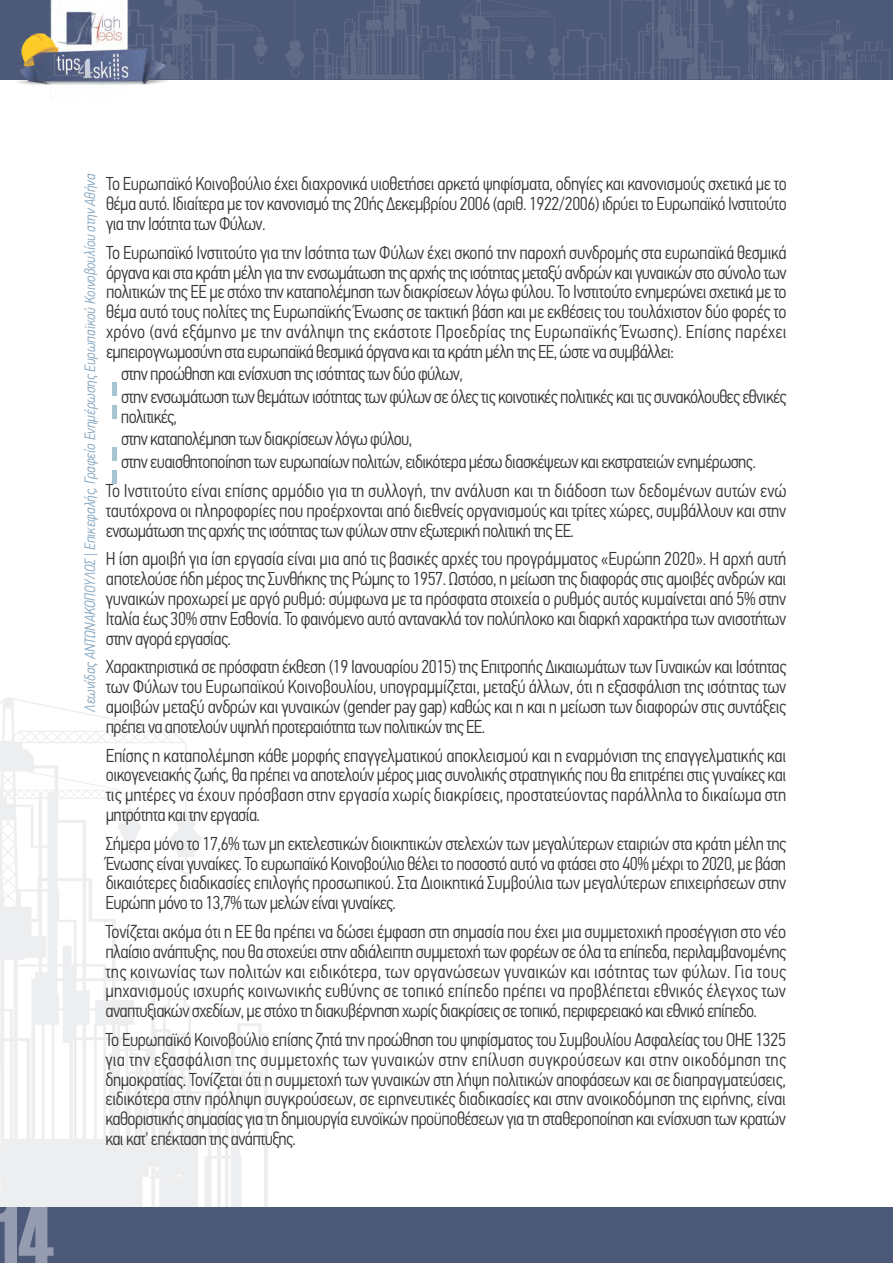
<style>
.page{position:relative;width:893px;height:1263px;background:#fff}
.page>*{position:absolute;margin:0;border:0;box-sizing:border-box;transform-origin:0 0}
.t1{font:80.25px "Haettenschweiler";color:rgb(254 254 254/.41)}
.t2{font:300 18.75px/19.8px "PF Din Text Cond Pro";letter-spacing:-.035em;color:#373435;text-align:justify}
.t3{font:italic 300 15px "PF Din Text Cond Pro";color:#81a4c0}
</style>
<div class="page">
<svg style="left:0;top:698px;width:268px;height:509px"></svg>
<div style="left:0;top:1207px;width:893px;height:56px;background:#4d5979"></div>
<div style="left:0;top:0;width:893px;height:79px;background:#4d5979"></div>
<svg style="left:174px;top:0;width:130px;height:79px"></svg>
<svg style="left:314px;top:0;width:576px;height:79px"></svg>
<img style="left:11px;top:0;width:163px;height:85px">
<hr style="left:113px;top:447px;width:4px;height:14px;background:#a7c4d2">
<hr style="left:113px;top:470px;width:4px;height:13px;background:#a7c4d2">
<hr style="left:113px;top:382px;width:4px;height:14px;background:#a7c4d2">
<hr style="left:113px;top:405px;width:4px;height:13px;background:#a7c4d2">
<h1 class="t1" style="left:-1px;top:1207px;width:56px">14</h1>
<p class="t3" style="left:84px;top:712px;width:540px;rotate:-90deg">Λεωνίδας ΑΝΤΩΝΑΚΟΠΟΥΛΟΣ | Επικεφαλής, Γραφείο Ενηµέρωσης Ευρωπαϊκού Κοινοβουλίου στην Αθήνα</p>
<p class="t2" style="left:106px;top:176px;width:682px">Το Ευρωπαϊκό Κοινοβούλιο έχει διαχρονικά υιοθετήσει αρκετά ψηφίσµατα, οδηγίες και κανονισµούς σχετικά µε το θέµα αυτό. Ιδιαίτερα µε τον κανονισµό της 20ής Δεκεµβρίου 2006 (αριθ. 1922/2006) ιδρύει το Ευρωπαϊκό Ινστιτούτο για την Ισότητα των Φύλων.</p>
<p class="t2" style="left:106px;top:244px;width:682px">Το Ευρωπαϊκό Ινστιτούτο για την Ισότητα των Φύλων έχει σκοπό την παροχή συνδροµής στα ευρωπαϊκά θεσµικά όργανα και στα κράτη µέλη για την ενσωµάτωση της αρχής της ισότητας µεταξύ ανδρών και γυναικών στο σύνολο των πολιτικών της ΕΕ µε στόχο την καταπολέµηση των διακρίσεων λόγω φύλου. Το Ινστιτούτο ενηµερώνει σχετικά µε το θέµα αυτό τους πολίτες της Ευρωπαϊκής Ένωσης σε τακτική βάση και µε εκθέσεις του τουλάχιστον δύο φορές το χρόνο (ανά εξάµηνο µε την ανάληψη της εκάστοτε Προεδρίας της Ευρωπαϊκής Ένωσης). Επίσης παρέχει εµπειρογνωµοσύνη στα ευρωπαϊκά θεσµικά όργανα και τα κράτη µέλη της ΕΕ, ώστε να συµβάλλει:</p>
<p class="t2" style="left:121px;top:364px;width:667px;line-height:22.6px">στην προώθηση και ενίσχυση της ισότητας των δύο φύλων,<br>στην ενσωµάτωση των θεµάτων ισότητας των φύλων σε όλες τις κοινοτικές πολιτικές και τις συνακόλουθες εθνικές</p>
<p class="t2" style="left:121px;top:407px;width:636px;line-height:22.6px;text-align:left">πολιτικές,<br>στην καταπολέµηση των διακρίσεων λόγω φύλου,<br>στην ευαισθητοποίηση των ευρωπαίων πολιτών, ειδικότερα µέσω διασκέψεων και εκστρατειών ενηµέρωσης.</p>
<p class="t2" style="left:106px;top:482px;width:682px">Το Ινστιτούτο είναι επίσης αρµόδιο για τη συλλογή, την ανάλυση και τη διάδοση των δεδοµένων αυτών ενώ ταυτόχρονα οι πληροφορίες που προέρχονται από διεθνείς οργανισµούς και τρίτες χώρες, συµβάλλουν και στην ενσωµάτωση της αρχής της ισότητας των φύλων στην εξωτερική πολιτική της ΕΕ.</p>
<p class="t2" style="left:106px;top:551px;width:682px">Η ίση αµοιβή για ίση εργασία είναι µια από τις βασικές αρχές του προγράµµατος «Ευρώπη 2020». Η αρχή αυτή αποτελούσε ήδη µέρος της Συνθήκης της Ρώµης το 1957. Ωστόσο, η µείωση της διαφοράς στις αµοιβές ανδρών και γυναικών προχωρεί µε αργό ρυθµό: σύµφωνα µε τα πρόσφατα στοιχεία ο ρυθµός αυτός κυµαίνεται από 5% στην Ιταλία έως 30% στην Εσθονία. Το φαινόµενο αυτό αντανακλά τον πολύπλοκο και διαρκή χαρακτήρα των ανισοτήτων στην αγορά εργασίας.</p>
<p class="t2" style="left:106px;top:659px;width:682px">Χαρακτηριστικά σε πρόσφατη έκθεση (19 Ιανουαρίου 2015) της Επιτροπής Δικαιωµάτων των Γυναικών και Ισότητας των Φύλων του Ευρωπαϊκού Κοινοβουλίου, υπογραµµίζεται, µεταξύ άλλων, ότι η εξασφάλιση της ισότητας των αµοιβών µεταξύ ανδρών και γυναικών (gender pay gap) καθώς και η και η µείωση των διαφορών στις συντάξεις πρέπει να αποτελούν υψηλή προτεραιότητα των πολιτικών της ΕΕ.</p>
<p class="t2" style="left:106px;top:747px;width:682px">Επίσης η καταπολέµηση κάθε µορφής επαγγελµατικού αποκλεισµού και η εναρµόνιση της επαγγελµατικής και οικογενειακής ζωής, θα πρέπει να αποτελούν µέρος µιας συνολικής στρατηγικής που θα επιτρέπει στις γυναίκες και τις µητέρες να έχουν πρόσβαση στην εργασία χωρίς διακρίσεις, προστατεύοντας παράλληλα το δικαίωµα στη µητρότητα και την εργασία.</p>
<p class="t2" style="left:106px;top:835px;width:682px">Σήµερα µόνο το 17,6% των µη εκτελεστικών διοικητικών στελεχών των µεγαλύτερων εταιριών στα κράτη µέλη της Ένωσης είναι γυναίκες. Το ευρωπαϊκό Κοινοβούλιο θέλει το ποσοστό αυτό να φτάσει στο 40% µέχρι το 2020, µε βάση δικαιότερες διαδικασίες επιλογής προσωπικού. Στα Διοικητικά Συµβούλια των µεγαλύτερων επιχειρήσεων στην Ευρώπη µόνο το 13,7% των µελών είναι γυναίκες.</p>
<p class="t2" style="left:106px;top:923px;width:682px">Τονίζεται ακόµα ότι η ΕΕ θα πρέπει να δώσει έµφαση στη σηµασία που έχει µια συµµετοχική προσέγγιση στο νέο πλαίσιο ανάπτυξης, που θα στοχεύει στην αδιάλειπτη συµµετοχή των φορέων σε όλα τα επίπεδα, περιλαµβανοµένης της κοινωνίας των πολιτών και ειδικότερα, των οργανώσεων γυναικών και ισότητας των φύλων. Για τους µηχανισµούς ισχυρής κοινωνικής ευθύνης σε τοπικό επίπεδο πρέπει να προβλέπεται εθνικός έλεγχος των αναπτυξιακών σχεδίων, µε στόχο τη διακυβέρνηση χωρίς διακρίσεις σε τοπικό, περιφερειακό και εθνικό επίπεδο.</p>
<p class="t2" style="left:105px;top:1031px;width:682px">Το Ευρωπαϊκό Κοινοβούλιο επίσης ζητά την προώθηση του ψηφίσµατος του Συµβουλίου Ασφαλείας του ΟΗΕ 1325 για την εξασφάλιση της συµµετοχής των γυναικών στην επίλυση συγκρούσεων και στην οικοδόµηση της δηµοκρατίας. Τονίζεται ότι η συµµετοχή των γυναικών στη λήψη πολιτικών αποφάσεων και σε διαπραγµατεύσεις, ειδικότερα στην πρόληψη συγκρούσεων, σε ειρηνευτικές διαδικασίες και στην ανοικοδόµηση της ειρήνης, είναι καθοριστικής σηµασίας για τη δηµιουργία ευνοϊκών προϋποθέσεων για τη σταθεροποίηση και ενίσχυση των κρατών και κατ' επέκταση της ανάπτυξης.</p>
</div>
